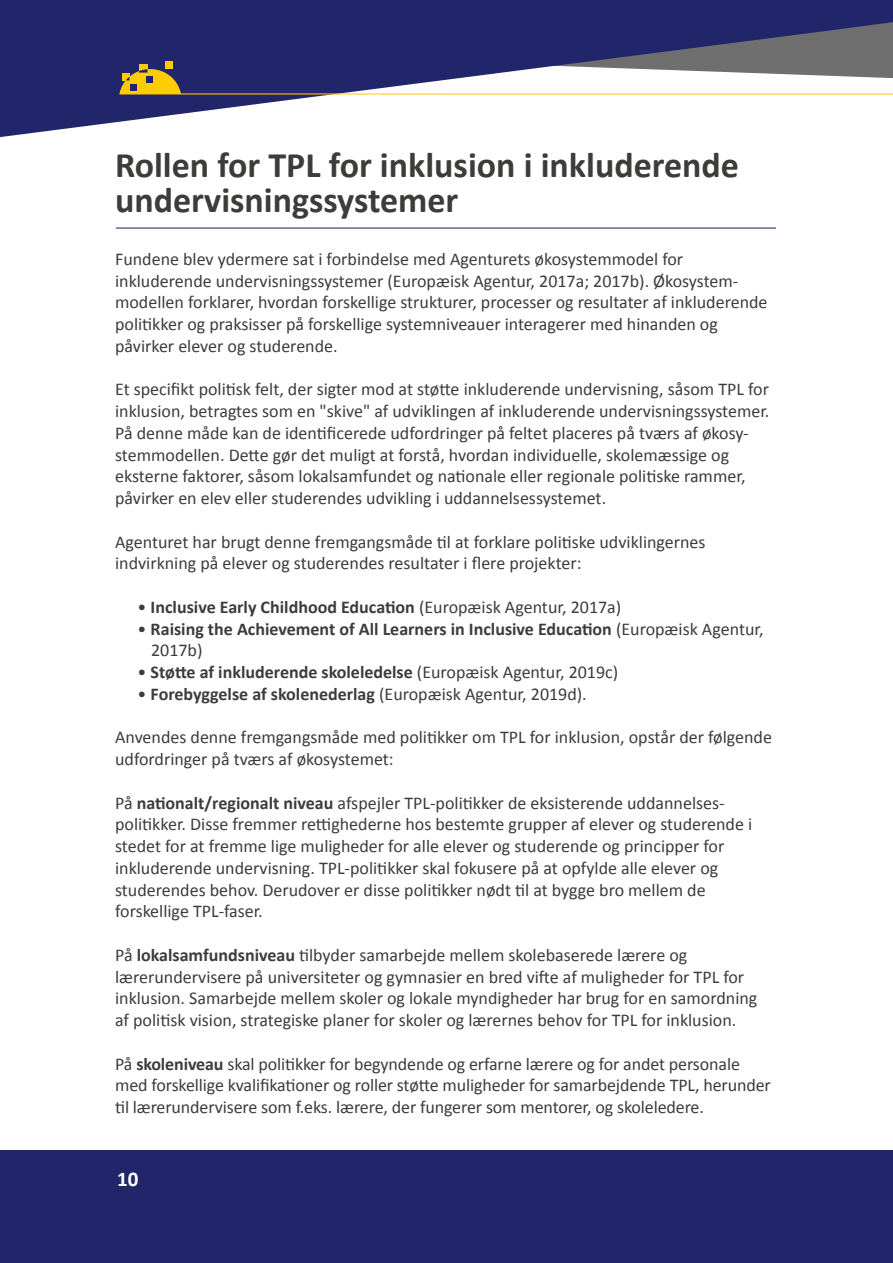
<style>
.page{position:relative;width:893px;height:1263px;background:#fff}
.page>*{position:absolute;margin:0;border:0;box-sizing:border-box;transform-origin:0 0}
.t1{font:700 36px/34.5px "Calibri";color:#3c3c3b}
.t2{font:700 21px "Calibri";color:#fff}
.t3{font:18px/21.8px "Calibri";color:#3c3c3b}
.t4{font:700 18px/21.8px "Calibri";color:#3c3c3b}
.s1{font-weight:400}
.s2{font-weight:700}
</style>
<div class="page">
<hr style="left:116px;top:228px;width:660px;height:1px;background:#21266b">
<svg style="left:0;top:0;width:893px;height:137px;fill:#21266b"></svg>
<hr style="left:119px;top:93px;width:774px;height:1px;background:#fc0">
<div style="left:165px;top:61px;width:8px;height:8px;background:#fc0"></div>
<div style="left:139px;top:64px;width:8px;height:9px;background:#fc0"></div>
<svg style="left:119px;top:69px;width:62px;height:25px;background:#bc9a20"></svg>
<div style="left:0;top:1151px;width:893px;height:112px;background:#21266b"></div>
<h2 class="t1" style="left:115px;top:146px;width:625px">Rollen for TPL for inklusion i inkluderende undervisningssystemer</h2>
<p class="t3" style="left:115px;top:247px;width:654px">Fundene blev ydermere sat i forbindelse med Agenturets økosystemmodel for inkluderende undervisningssystemer (Europæisk Agentur, 2017a; 2017b). Økosystem&shy;modellen forklarer, hvordan forskellige strukturer, processer og resultater af inkluderende politikker og praksisser på forskellige systemniveauer interagerer med hinanden og påvirker elever og studerende.</p>
<p class="t3" style="left:115px;top:378px;width:656px">Et specifikt politisk felt, der sigter mod at støtte inkluderende undervisning, såsom TPL for inklusion, betragtes som en "skive" af udviklingen af inkluderende undervisningssystemer.<br>På denne måde kan de identificerede udfordringer på feltet placeres på tværs af økosy&shy;stemmodellen. Dette gør det muligt at forstå, hvordan individuelle, skolemæssige og eksterne faktorer, såsom lokalsamfundet og nationale eller regionale politiske rammer, påvirker en elev eller studerendes udvikling i uddannelsessystemet.</p>
<p class="t3" style="left:115px;top:530px;width:592px">Agenturet har brugt denne fremgangsmåde til at forklare politiske udviklingernes indvirkning på elever og studerendes resultater i flere projekter:</p>
<p class="t4" style="left:138px;top:595px;width:485px"><span class="s1">•</span> Inclusive Early Childhood Education <span class="s1">(Europæisk Agentur, 2017a)</span></p>
<p class="t4" style="left:151px;top:617px;width:614px;text-indent:-14px"><span class="s1">•</span> Raising the Achievement of All Learners in Inclusive Education <span class="s1">(Europæisk Agentur,<br>2017b)</span></p>
<p class="t4" style="left:138px;top:660px;width:482px"><span class="s1">•</span> Støtte af inkluderende skoleledelse <span class="s1">(Europæisk Agentur, 2019c)</span></p>
<p class="t4" style="left:138px;top:682px;width:451px"><span class="s1">•</span> Forebyggelse af skolenederlag <span class="s1">(Europæisk Agentur, 2019d).</span></p>
<p class="t3" style="left:115px;top:726px;width:658px">Anvendes denne fremgangsmåde med politikker om TPL for inklusion, opstår der følgende udfordringer på tværs af økosystemet:</p>
<p class="t3" style="left:115px;top:791px;width:638px">På <span class="s2">nationalt/regionalt niveau</span> afspejler TPL-politikker de eksisterende uddannelses&shy;politikker. Disse fremmer rettighederne hos bestemte grupper af elever og studerende i stedet for at fremme lige muligheder for alle elever og studerende og principper for inkluderende undervisning. TPL-politikker skal fokusere på at opfylde alle elever og studerendes behov. Derudover er disse politikker nødt til at bygge bro mellem de forskellige TPL-faser.</p>
<p class="t3" style="left:115px;top:943px;width:644px">På <span class="s2">lokalsamfundsniveau</span> tilbyder samarbejde mellem skolebaserede lærere og lærerundervisere på universiteter og gymnasier en bred vifte af muligheder for TPL for inklusion. Samarbejde mellem skoler og lokale myndigheder har brug for en samordning af politisk vision, strategiske planer for skoler og lærernes behov for TPL for inklusion.</p>
<p class="t3" style="left:115px;top:1052px;width:657px">På <span class="s2">skoleniveau</span> skal politikker for begyndende og erfarne lærere og for andet personale med forskellige kvalifikationer og roller støtte muligheder for samarbejdende TPL, herunder til lærerundervisere som f.eks. lærere, der fungerer som mentorer, og skoleledere.</p>
<p class="t2" style="left:117px;top:1166px;width:23px">10</p>
</div>
